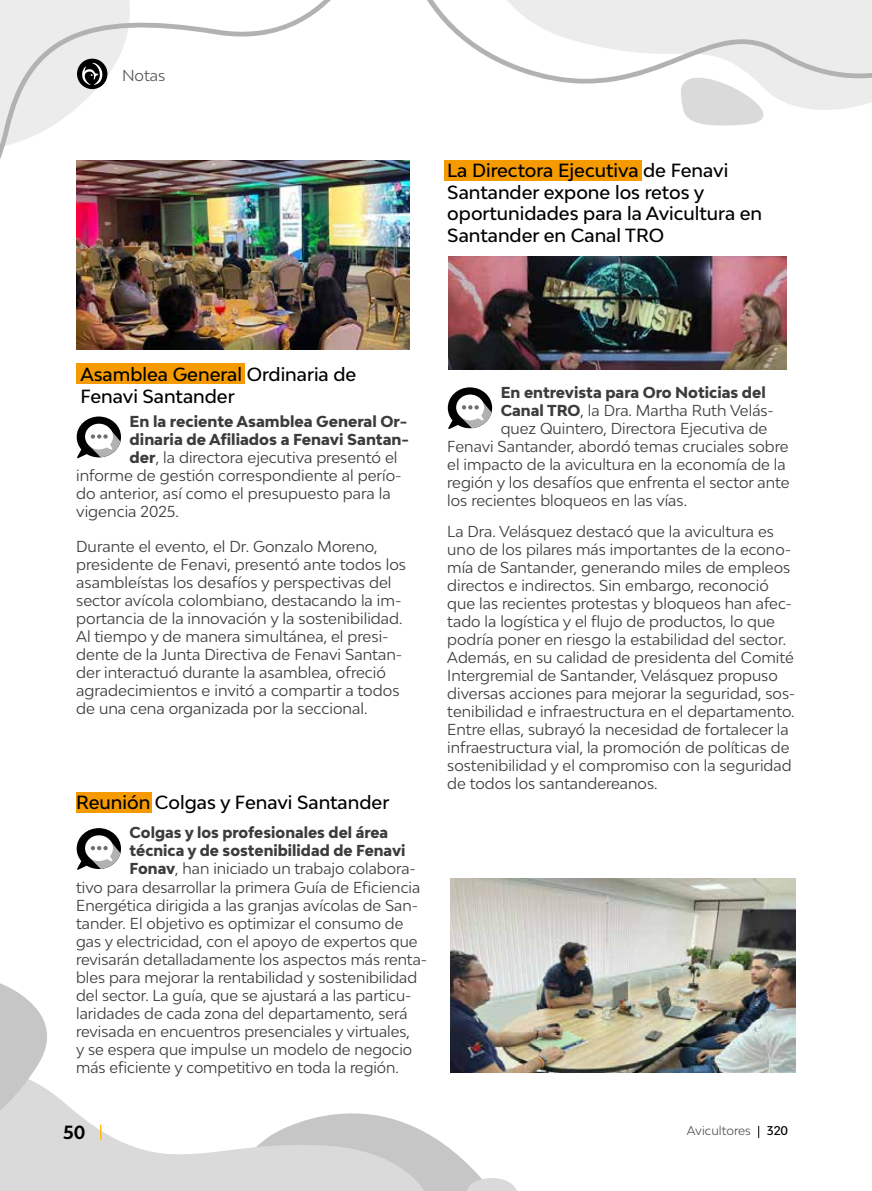
<style>
.page{position:relative;width:872px;height:1191px;background:#fff}
.page>*{position:absolute;margin:0;border:0;box-sizing:border-box;transform-origin:0 0}
.t1{font:500 18px/21.6px "Bw Modelica";color:#000}
.t2{font:700 18px "Bw Modelica";color:#000}
.t3{font:15px/18px "Bw Modelica";color:#3c3c3b}
.t4{font:800 15px "Bw Modelica";color:#3c3c3b}
.t5{font:15px "Bw Modelica";color:#575756}
.t6{font:12px "Bw Modelica";color:#575756}
.t7{font:500 12px "Bw Modelica";color:#000}
.s1{font-weight:800}
</style>
<div class="page">
<svg style="left:0;top:1060px;width:497px;height:131px"></svg>
<svg style="left:0;top:983px;width:72px;height:178px"></svg>
<svg style="left:462px;top:1172px;width:55px;height:19px"></svg>
<svg style="left:427px;top:0;width:445px;height:126px"></svg>
<svg style="left:158px;top:0;width:173px;height:37px"></svg>
<svg style="left:100px;top:1124px;width:2px;height:15px"></svg>
<svg style="left:0;top:0;width:158px;height:159px"></svg>
<div style="left:76px;top:363px;width:168px;height:21px;background:#f59a00"></div>
<svg style="left:77px;top:416px;width:44px;height:42px"></svg>
<img style="left:76px;top:160px;width:333px;height:189px">
<div style="left:444px;top:160px;width:197px;height:21px;background:#f59a00"></div>
<svg style="left:448px;top:387px;width:44px;height:42px"></svg>
<div style="left:76px;top:792px;width:76px;height:21px;background:#f59a00"></div>
<svg style="left:77px;top:828px;width:44px;height:41px"></svg>
<img style="left:448px;top:256px;width:339px;height:114px">
<img style="left:451px;top:878px;width:344px;height:194px">
<p class="t5" style="left:122px;top:65px;width:45px">Notas</p>
<p class="t1" style="left:447px;top:159px;width:316px">La Directora Ejecutiva de Fenavi<br>Santander expone los retos y oportunidades para la Avicultura en<br>Santander en Canal TRO</p>
<p class="t1" style="left:80px;top:363px;width:277px">Asamblea General Ordinaria de<br>Fenavi Santander</p>
<p class="t4" style="left:130px;top:411px;width:279px">En la reciente Asamblea General Or-</p>
<p class="t4" style="left:130px;top:429px;width:281px">dinaria de Afiliados a Fenavi Santan-</p>
<p class="t3" style="left:130px;top:448px;width:269px"><span class="s1">der</span>, la directora ejecutiva presentó el</p>
<p class="t3" style="left:76px;top:466px;width:327px">informe de gestión correspondiente al perío-</p>
<p class="t3" style="left:76px;top:484px;width:316px">do anterior, así como el presupuesto para la</p>
<p class="t3" style="left:76px;top:502px;width:104px">vigencia 2025.</p>
<p class="t3" style="left:76px;top:537px;width:331px">Durante el evento, el Dr. Gonzalo Moreno, presidente de Fenavi, presentó ante todos los asambleístas los desafíos y perspectivas del sector avícola colombiano, destacando la im&shy;portancia de la innovación y la sostenibilidad.<br>Al tiempo y de manera simultánea, el presi&shy;dente de la Junta Directiva de Fenavi Santan&shy;der interactuó durante la asamblea, ofreció agradecimientos e invitó a compartir a todos de una cena organizada por la seccional.</p>
<p class="t1" style="left:76px;top:791px;width:314px">Reunión Colgas y Fenavi Santander</p>
<p class="t4" style="left:130px;top:823px;width:260px">Colgas y los profesionales del área</p>
<p class="t4" style="left:130px;top:841px;width:277px">técnica y de sostenibilidad de Fenavi</p>
<p class="t3" style="left:130px;top:859px;width:288px"><span class="s1">Fonav</span>, han iniciado un trabajo colabora-</p>
<p class="t3" style="left:76px;top:877px;width:345px">tivo para desarrollar la primera Guía de Eficiencia</p>
<p class="t3" style="left:76px;top:895px;width:343px">Energética dirigida a las granjas avícolas de San-</p>
<p class="t3" style="left:76px;top:913px;width:329px">tander. El objetivo es optimizar el consumo de</p>
<p class="t3" style="left:76px;top:931px;width:343px">gas y electricidad, con el apoyo de expertos que</p>
<p class="t3" style="left:76px;top:949px;width:352px">revisarán detalladamente los aspectos más renta-</p>
<p class="t3" style="left:76px;top:967px;width:342px">bles para mejorar la rentabilidad y sostenibilidad</p>
<p class="t3" style="left:76px;top:985px;width:337px">del sector. La guía, que se ajustará a las particu-</p>
<p class="t3" style="left:76px;top:1003px;width:333px">laridades de cada zona del departamento, será</p>
<p class="t3" style="left:76px;top:1021px;width:335px">revisada en encuentros presenciales y virtuales,</p>
<p class="t3" style="left:76px;top:1039px;width:337px">y se espera que impulse un modelo de negocio</p>
<p class="t3" style="left:76px;top:1057px;width:324px">más eficiente y competitivo en toda la región.</p>
<p class="t4" style="left:501px;top:382px;width:266px">En entrevista para Oro Noticias del</p>
<p class="t3" style="left:501px;top:401px;width:275px"><span class="s1">Canal TRO</span>, la Dra. Martha Ruth Velás-</p>
<p class="t3" style="left:501px;top:419px;width:268px">quez Quintero, Directora Ejecutiva de</p>
<p class="t3" style="left:447px;top:437px;width:343px">Fenavi Santander, abordó temas cruciales sobre</p>
<p class="t3" style="left:447px;top:455px;width:340px">el impacto de la avicultura en la economía de la</p>
<p class="t3" style="left:447px;top:473px;width:344px">región y los desafíos que enfrenta el sector ante</p>
<p class="t3" style="left:447px;top:491px;width:241px">los recientes bloqueos en las vías.</p>
<p class="t3" style="left:447px;top:521px;width:349px">La Dra. Velásquez destacó que la avicultura es uno de los pilares más importantes de la econo&shy;mía de Santander, generando miles de empleos directos e indirectos. Sin embargo, reconoció que las recientes protestas y bloqueos han afec&shy;tado la logística y el flujo de productos, lo que podría poner en riesgo la estabilidad del sector.<br>Además, en su calidad de presidenta del Comité Intergremial de Santander, Velásquez propuso diversas acciones para mejorar la seguridad, sos&shy;tenibilidad e infraestructura en el departamento.<br>Entre ellas, subrayó la necesidad de fortalecer la infraestructura vial, la promoción de políticas de sostenibilidad y el compromiso con la seguridad de todos los santandereanos.</p>
<p class="t2" style="left:63px;top:1120px;width:24px">50</p>
<p class="t6" style="left:687px;top:1123px;width:65px">Avicultores</p>
<p class="t7" style="left:767px;top:1123px;width:23px">320</p>
</div>
